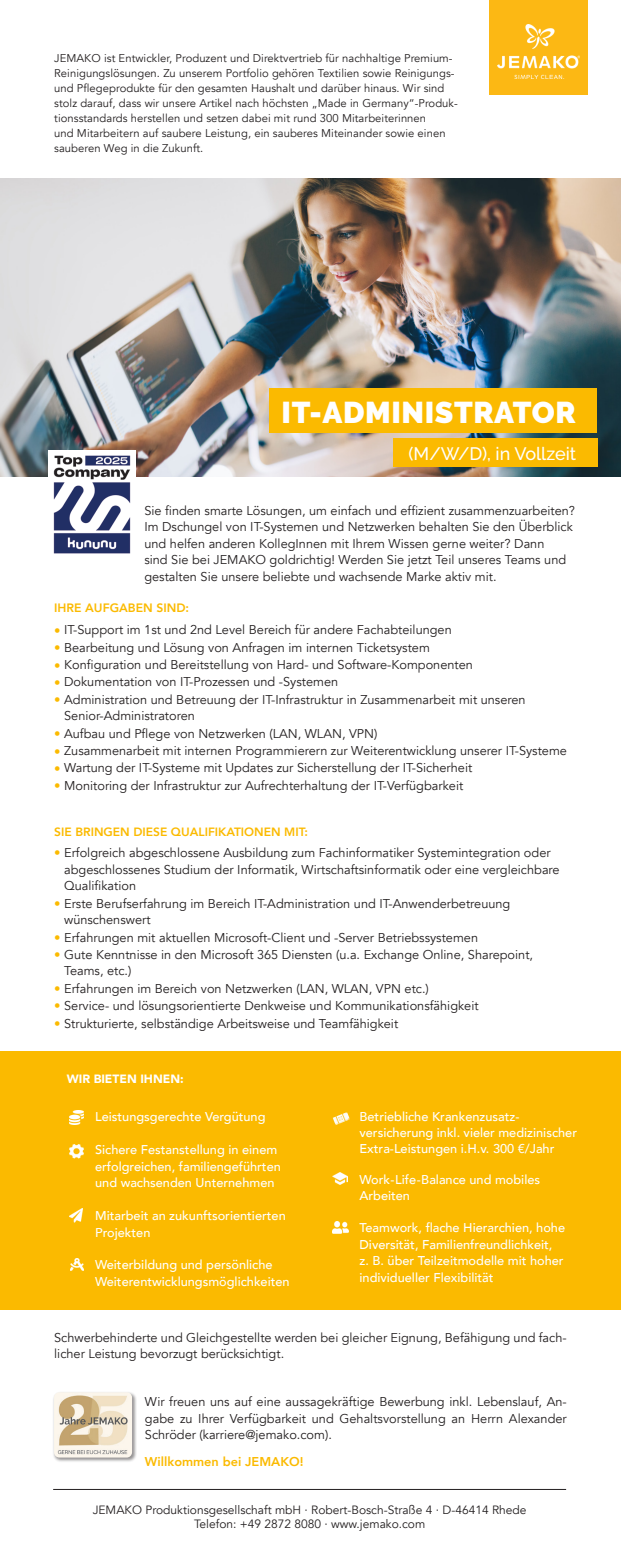
<style>
.page{position:relative;width:621px;height:1544px;background:#fff}
.page>*{position:absolute;margin:0;border:0;box-sizing:border-box;transform-origin:0 0}
.t1{font:900 30px "Raleway";letter-spacing:.02em;color:#fff}
.t2{font:500 18px "Raleway";color:#fff}
.Absatzformat_1{font:12.75px/16.5px "Avenir";color:#231f20}
.t3{font:500 12.75px/16.5px "Avenir";color:#fff}
.t4{font:800 12.75px "Avenir";color:#fbba00}
.t5{font:800 12.15px "Avenir";color:#fbba00}
.t6{font:12px "Avenir";color:#231f20}
.t7{font:800 12px "Avenir";color:#fbba00}
.t8{font:900 12px "Avenir";color:#fff}
.t9{font:11.25px/15px "Avenir";letter-spacing:.005em;color:#231f20}
.s1{color:#fbba00}
</style>
<div class="page">
<img style="left:0;top:179px;width:621px;height:297px">
<div style="left:269px;top:389px;width:327px;height:44px;background:#fbba00"></div>
<div style="left:393px;top:439px;width:204px;height:28px;background:#fbba00"></div>
<img style="left:49px;top:451px;width:87px;height:103px">
<hr style="left:53px;top:1489px;width:513px;height:1px;background:#231f20">
<div style="left:53px;top:1390px;width:84px;height:72px;background:#231f20;opacity:.49"></div>
<img style="left:54px;top:1392px;width:78px;height:65px">
<div style="left:489px;top:0;width:99px;height:95px;background:#fcb814"></div>
<img style="left:497px;top:25px;width:83px;height:53px">
<div style="left:0;top:1051px;width:621px;height:259px;background:#fbba00"></div>
<img style="left:333px;top:1221px;width:16px;height:12px">
<img style="left:69px;top:1208px;width:13px;height:14px">
<svg style="left:71px;top:1258px;width:12px;height:12px"></svg>
<img style="left:70px;top:1110px;width:14px;height:14px">
<img style="left:333px;top:1172px;width:14px;height:12px">
<img style="left:70px;top:1144px;width:14px;height:15px">
<img style="left:333px;top:1112px;width:17px;height:13px">
<p class="t9" style="left:54px;top:51px;width:405px">JEMAKO ist Entwickler, Produzent und Direktvertrieb für nachhaltige Premium-Reinigungslösungen. Zu unserem Portfolio gehören Textilien sowie Reinigungs&shy;und Pflegeprodukte für den gesamten Haushalt und darüber hinaus. Wir sind stolz darauf, dass wir unsere Artikel nach höchsten „Made in Germany“-Produk&shy;tionsstandards herstellen und setzen dabei mit rund 300 Mitarbeiterinnen<br>und Mitarbeitern auf saubere Leistung, ein sauberes Miteinander sowie einen sauberen Weg in die Zukunft.</p>
<p class="t1" style="left:281px;top:394px;width:296px">IT-ADMINISTRATOR</p>
<p class="t2" style="left:408px;top:443px;width:169px">(M/W/D), in Vollzeit</p>
<p class="Absatzformat_1" style="left:144px;top:502px;width:432px">Sie finden smarte Lösungen, um einfach und effizient zusammenzuarbeiten?<br>Im Dschungel von IT-Systemen und Netzwerken behalten Sie den Überblick und helfen anderen KollegInnen mit Ihrem Wissen gerne weiter? Dann<br>sind Sie bei JEMAKO goldrichtig! Werden Sie jetzt Teil unseres Teams und gestalten Sie unsere beliebte und wachsende Marke aktiv mit.</p>
<p class="t5" style="left:54px;top:598px;width:136px">IHRE AUFGABEN SIND:</p>
<p class="Absatzformat_1" style="left:54px;top:622px;width:399px"><span class="s1">•</span> IT-Support im 1st und 2nd Level Bereich für andere Fachabteilungen</p>
<p class="Absatzformat_1" style="left:54px;top:639px;width:377px"><span class="s1">•</span> Bearbeitung und Lösung von Anfragen im internen Ticketsystem</p>
<p class="Absatzformat_1" style="left:54px;top:656px;width:420px"><span class="s1">•</span> Konfiguration und Bereitstellung von Hard- und Software-Komponenten</p>
<p class="Absatzformat_1" style="left:54px;top:674px;width:285px"><span class="s1">•</span> Dokumentation von IT-Prozessen und -Systemen</p>
<p class="Absatzformat_1" style="left:64px;top:691px;width:463px;text-indent:-10px"><span class="s1">•</span> Administration und Betreuung der IT-Infrastruktur in Zusammenarbeit mit unseren<br>Senior-Administratoren</p>
<p class="Absatzformat_1" style="left:54px;top:725px;width:325px"><span class="s1">•</span> Aufbau und Pflege von Netzwerken (LAN, WLAN, VPN)</p>
<p class="Absatzformat_1" style="left:54px;top:742px;width:514px"><span class="s1">•</span> Zusammenarbeit mit internen Programmierern zur Weiterentwicklung unserer IT-Systeme</p>
<p class="Absatzformat_1" style="left:54px;top:760px;width:419px"><span class="s1">•</span> Wartung der IT-Systeme mit Updates zur Sicherstellung der IT-Sicherheit</p>
<p class="Absatzformat_1" style="left:54px;top:777px;width:410px"><span class="s1">•</span> Monitoring der Infrastruktur zur Aufrechterhaltung der IT-Verfügbarkeit</p>
<p class="t7" style="left:54px;top:822px;width:255px">SIE BRINGEN DIESE QUALIFIKATIONEN MIT:</p>
<p class="Absatzformat_1" style="left:64px;top:845px;width:497px;text-indent:-10px"><span class="s1">•</span> Erfolgreich abgeschlossene Ausbildung zum Fachinformatiker Systemintegration oder abgeschlossenes Studium der Informatik, Wirtschaftsinformatik oder eine vergleichbare<br>Qualifikation</p>
<p class="Absatzformat_1" style="left:64px;top:895px;width:448px;text-indent:-10px"><span class="s1">•</span> Erste Berufserfahrung im Bereich IT-Administration und IT-Anwenderbetreuung wünschenswert</p>
<p class="Absatzformat_1" style="left:54px;top:929px;width:425px"><span class="s1">•</span> Erfahrungen mit aktuellen Microsoft-Client und -Server Betriebssystemen</p>
<p class="Absatzformat_1" style="left:64px;top:946px;width:470px;text-indent:-10px"><span class="s1">•</span> Gute Kenntnisse in den Microsoft 365 Diensten (u.a. Exchange Online, Sharepoint,<br>Teams, etc.)</p>
<p class="Absatzformat_1" style="left:54px;top:980px;width:376px"><span class="s1">•</span> Erfahrungen im Bereich von Netzwerken (LAN, WLAN, VPN etc.)</p>
<p class="Absatzformat_1" style="left:54px;top:997px;width:426px"><span class="s1">•</span> Service- und lösungsorientierte Denkweise und Kommunikationsfähigkeit</p>
<p class="Absatzformat_1" style="left:54px;top:1015px;width:345px"><span class="s1">•</span> Strukturierte, selbständige Arbeitsweise und Teamfähigkeit</p>
<p class="t8" style="left:67px;top:1068px;width:118px">WIR BIETEN IHNEN:</p>
<p class="t3" style="left:95px;top:1108px;width:172px">Leistungsgerechte Vergütung</p>
<p class="t3" style="left:95px;top:1141px;width:187px">Sichere Festanstellung in einem erfolgreichen, familiengeführten und wachsenden Unternehmen</p>
<p class="t3" style="left:95px;top:1207px;width:192px">Mitarbeit an zukunftsorientierten<br>Projekten</p>
<p class="t3" style="left:95px;top:1255px;width:196px">Weiterbildung und persönliche<br>Weiterentwicklungsmöglichkeiten</p>
<p class="t3" style="left:359px;top:1108px;width:161px">Betriebliche Krankenzusatz-</p>
<p class="t3" style="left:359px;top:1124px;width:219px;line-height:15.8px">versicherung inkl. vieler medizinischer<br>Extra-Leistungen i.H.v. 300 €/Jahr</p>
<p class="t3" style="left:359px;top:1171px;width:182px;line-height:15.8px">Work-Life-Balance und mobiles<br>Arbeiten</p>
<p class="t3" style="left:359px;top:1219px;width:207px">Teamwork, flache Hierarchien, hohe Diversität, Familienfreundlichkeit,<br>z. B. über Teilzeitmodelle mit hoher individueller Flexibilität</p>
<p class="Absatzformat_1" style="left:54px;top:1329px;width:514px">Schwerbehinderte und Gleichgestellte werden bei gleicher Eignung, Befähigung und fach&shy;licher Leistung bevorzugt berücksichtigt.</p>
<p class="Absatzformat_1" style="left:145px;top:1393px;width:423px;text-align:justify">Wir freuen uns auf eine aussagekräftige Bewerbung inkl. Lebenslauf, An&shy;gabe zu Ihrer Verfügbarkeit und Gehaltsvorstellung an Herrn Alexander Schröder (karriere@jemako.com).</p>
<p class="t4" style="left:145px;top:1451px;width:160px">Willkommen bei JEMAKO!</p>
<p class="t6" style="left:93px;top:1502px;width:435px">JEMAKO Produktionsgesellschaft mbH · Robert-Bosch-Straße 4 · D-46414 Rhede</p>
<p class="t6" style="left:194px;top:1516px;width:233px">Telefon: +49 2872 8080 · www.jemako.com</p>
</div>
